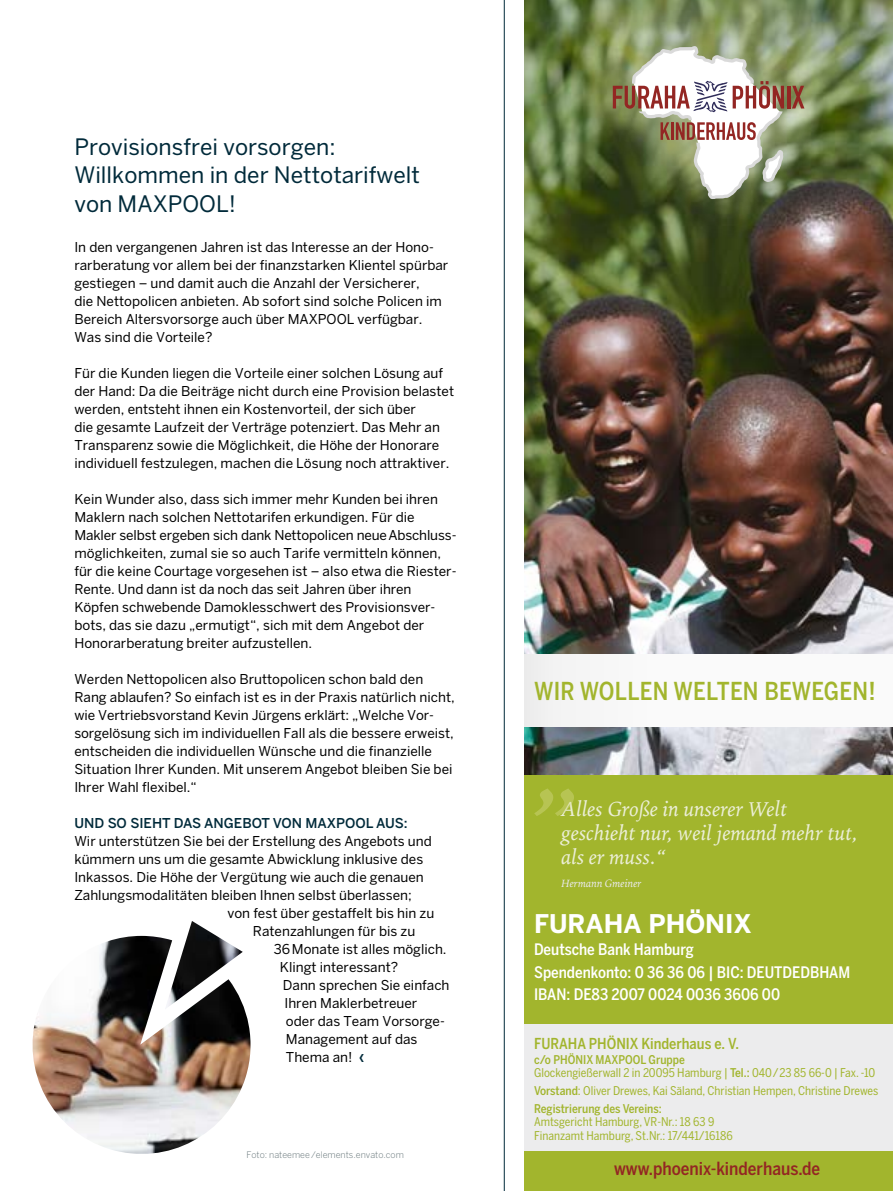
<style>
.page{position:relative;width:893px;height:1191px;background:#fff}
.page>*{position:absolute;margin:0;border:0;box-sizing:border-box;transform-origin:0 0}
.t1{font:italic 109.8px "Iowan Old Style";color:#d6db8c}
.Copy{font:700 25.5px "Benton Sans";color:#fff}
.Head{font:500 24.6px "Benton Sans Condensed";letter-spacing:.01em;color:#a2b52d}
.Head_klein{font:22.5px/28.5px "Benton Sans";color:#002a3a}
.Copy-2{font:italic 21px/24px "Iowan Old Style";color:#ebeed6}
.Copy-3{font:500 18px "Benton Sans Condensed";color:#932623}
.Copy-4{font:500 15.75px "Benton Sans Condensed";color:#fff}
.Copy-5{font:500 15px "Benton Sans Condensed";color:#a2b52d}
.Copy-6{font:13.5px/18px "Benton Sans";color:#000}
.Zwischentitel{font:500 13.5px "Benton Sans";color:#002a3a}
.Copy-7{font:12px/13.5px "Benton Sans Condensed";color:#a2b52d}
.Copy-8{font:500 12px "Benton Sans Condensed";color:#a2b52d}
.Copy-9{font:italic 10.95px "Iowan Old Style";color:#e9e9e9}
.Copyright_Bilder{font:300 9px "Benton Sans";color:#5e6e72}
.s1{font-weight:500;font-size:15px;color:#002a3a}
.s2{font-weight:500}
</style>
<div class="page">
<img style="left:32px;top:921px;width:219px;height:233px">
<hr style="left:504px;top:0;width:1px;height:1191px;background:#002a3a">
<div style="left:525px;top:0;width:368px;height:1191px;background:#ececed"></div>
<div style="left:525px;top:1152px;width:368px;height:39px;background:#a2b52d"></div>
<img style="left:525px;top:0;width:368px;height:654px">
<img style="left:525px;top:727px;width:368px;height:48px">
<div style="left:564px;top:10px;width:287px;height:238px;background:#fff;opacity:.26"></div>
<hr style="left:787px;top:86px;width:3px;height:22px;background:#932623">
<svg style="left:792px;top:86px;width:12px;height:22px"></svg>
<svg style="left:613px;top:46px;width:171px;height:153px;background:#aba791"></svg>
<div style="left:525px;top:654px;width:368px;height:73px;background:#fafafa"></div>
<div style="left:525px;top:775px;width:368px;height:248px;background:#a2b52d"></div>
<p class="Head_klein" style="left:74px;top:132px;width:347px">Provisionsfrei vorsorgen:<br>Willkommen in der Nettotarifwelt von MAXPOOL!</p>
<p class="Copy-6" style="left:74px;top:237px;width:375px">In den vergangenen Jahren ist das Interesse an der Hono&shy;rarberatung vor allem bei der finanzstarken Klientel spürbar gestiegen – und damit auch die Anzahl der Versicherer,<br>die Nettopolicen anbieten. Ab sofort sind solche Policen im Bereich Altersvorsorge auch über MAXPOOL verfügbar.<br>Was sind die Vorteile?</p>
<p class="Copy-6" style="left:74px;top:363px;width:381px">Für die Kunden liegen die Vorteile einer solchen Lösung auf der Hand: Da die Beiträge nicht durch eine Provision belastet werden, entsteht ihnen ein Kostenvorteil, der sich über<br>die gesamte Laufzeit der Verträge potenziert. Das Mehr an Transparenz sowie die Möglichkeit, die Höhe der Honorare individuell festzulegen, machen die Lösung noch attraktiver.</p>
<p class="Copy-6" style="left:74px;top:489px;width:384px">Kein Wunder also, dass sich immer mehr Kunden bei ihren Maklern nach solchen Nettotarifen erkundigen. Für die Makler selbst ergeben sich dank Nettopolicen neue Abschluss&shy;möglichkeiten, zumal sie so auch Tarife vermitteln können, für die keine Courtage vorgesehen ist – also etwa die Riester-Rente. Und dann ist da noch das seit Jahren über ihren Köpfen schwebende Damoklesschwert des Provisionsver&shy;bots, das sie dazu „ermutigt“, sich mit dem Angebot der Honorarberatung breiter aufzustellen.</p>
<p class="Copy-6" style="left:74px;top:669px;width:382px">Werden Nettopolicen also Bruttopolicen schon bald den Rang ablaufen? So einfach ist es in der Praxis natürlich nicht, wie Vertriebsvorstand Kevin Jürgens erklärt: „Welche Vor&shy;sorgelösung sich im individuellen Fall als die bessere erweist, entscheiden die individuellen Wünsche und die finanzielle Situation Ihrer Kunden. Mit unserem Angebot bleiben Sie bei Ihrer Wahl flexibel.“</p>
<p class="Zwischentitel" style="left:74px;top:814px;width:335px">UND SO SIEHT DAS ANGEBOT VON MAXPOOL AUS:</p>
<p class="Copy-6" style="left:74px;top:831px;width:359px">Wir unterstützen Sie bei der Erstellung des Angebots und</p>
<p class="Copy-6" style="left:74px;top:849px;width:350px">kümmern uns um die gesamte Abwicklung inklusive des</p>
<p class="Copy-6" style="left:74px;top:867px;width:351px">Inkassos. Die Höhe der Vergütung wie auch die genauen</p>
<p class="Copy-6" style="left:74px;top:885px;width:339px">Zahlungsmodalitäten bleiben Ihnen selbst überlassen;</p>
<p class="Copy-6" style="left:227px;top:903px;width:209px">von fest über gestaffelt bis hin zu</p>
<p class="Copy-6" style="left:253px;top:921px;width:164px">Ratenzahlungen für bis zu</p>
<p class="Copy-6" style="left:274px;top:939px;width:174px">36 Monate ist alles möglich.</p>
<p class="Copy-6" style="left:280px;top:957px;width:120px">Klingt interessant?</p>
<p class="Copy-6" style="left:283px;top:975px;width:168px">Dann sprechen Sie einfach</p>
<p class="Copy-6" style="left:284px;top:993px;width:134px">Ihren Maklerbetreuer</p>
<p class="Copy-6" style="left:286px;top:1011px;width:159px">oder das Team Vorsorge-</p>
<p class="Copy-6" style="left:286px;top:1029px;width:133px">Management auf das</p>
<p class="Copy-6" style="left:286px;top:1047px;width:80px">Thema an! <span class="s1">‹</span></p>
<p class="Copyright_Bilder" style="left:246px;top:1149px;width:159px">Foto: nateemee/elements.envato.com</p>
<p class="Head" style="left:534px;top:675px;width:343px">WIR WOLLEN WELTEN BEWEGEN!</p>
<h1 class="t1" style="left:536px;top:668px;width:53px">„</h1>
<p class="Copy-2" style="left:562px;top:796px;width:298px">Alles Große in unserer Welt geschieht nur, weil jemand mehr tut, als er muss.“</p>
<p class="Copy-9" style="left:562px;top:873px;width:82px">Hermann Gmeiner</p>
<p class="Copy" style="left:534px;top:908px;width:220px">FURAHA PHÖNIX</p>
<p class="Copy-4" style="left:534px;top:939px;width:161px">Deutsche Bank Hamburg</p>
<p class="Copy-4" style="left:534px;top:962px;width:318px">Spendenkonto: 0 36 36 06 | BIC: DEUTDEDBHAM</p>
<p class="Copy-4" style="left:534px;top:984px;width:248px">IBAN: DE83 2007 0024 0036 3606 00</p>
<p class="Copy-5" style="left:534px;top:1033px;width:206px">FURAHA PHÖNIX Kinderhaus e. V.</p>
<p class="Copy-8" style="left:534px;top:1051px;width:152px">c/o PHÖNIX MAXPOOL Gruppe</p>
<p class="Copy-7" style="left:534px;top:1065px;width:343px">Glockengießerwall 2 in 20095 Hamburg | <span class="s2">Tel.:</span> 040 / 23 85 66-0 | Fax. -10</p>
<p class="Copy-7" style="left:534px;top:1083px;width:346px"><span class="s2">Vorstand</span>: Oliver Drewes, Kai Säland, Christian Hempen, Christine Drewes</p>
<p class="Copy-8" style="left:534px;top:1100px;width:129px">Registrierung des Vereins:</p>
<p class="Copy-7" style="left:534px;top:1115px;width:200px">Amtsgericht Hamburg, VR-Nr.: 18 63 9<br>Finanzamt Hamburg, St.Nr.: 17/441/16186</p>
<p class="Copy-3" style="left:614px;top:1157px;width:208px">www.phoenix-kinderhaus.de</p>
</div>
